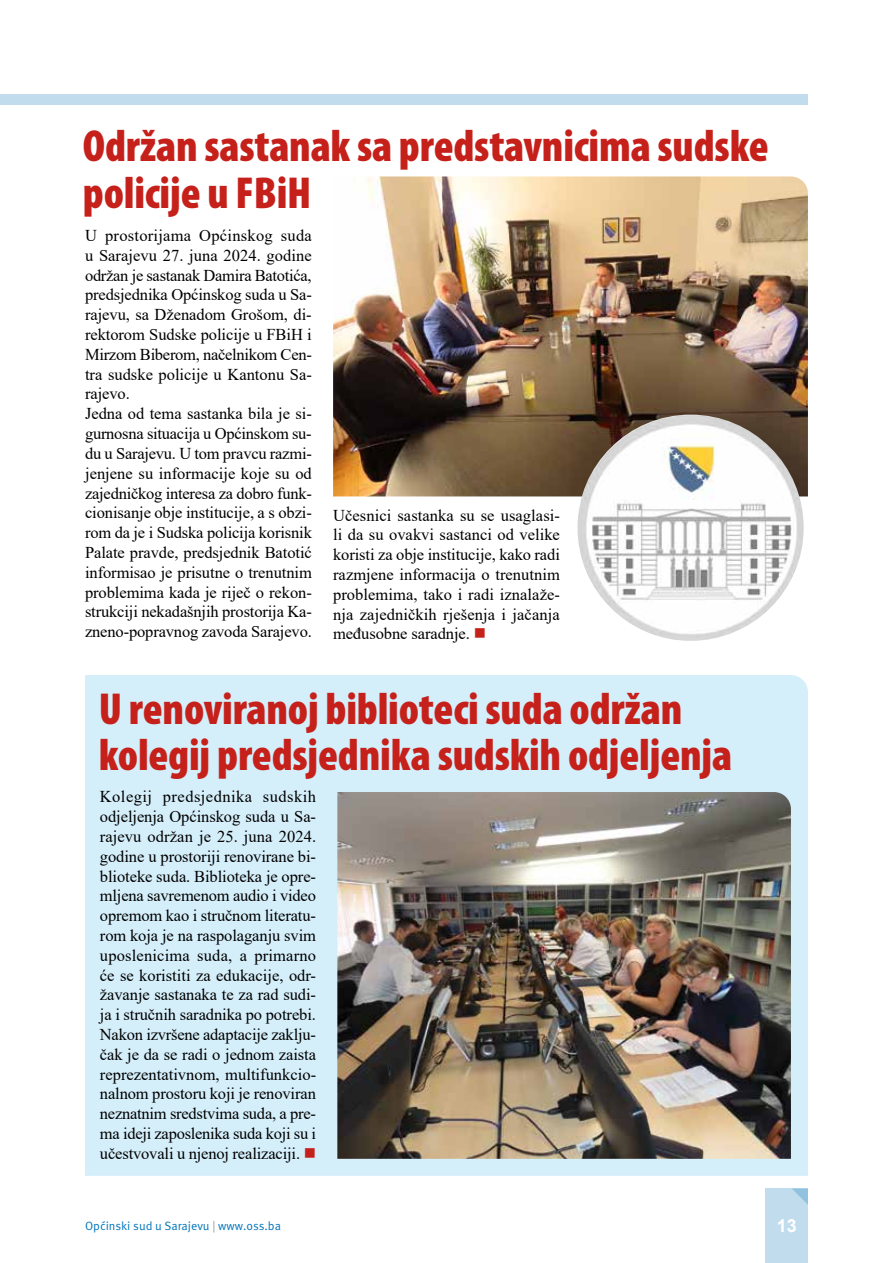
<style>
.page{position:relative;width:893px;height:1263px;background:#fff}
.page>*{position:absolute;margin:0;border:0;box-sizing:border-box;transform-origin:0 0}
.t1{font:900 condensed 45px/46.5px "Myriad Pro";letter-spacing:-.005em;color:#c6201b}
.t2{font:700 18px "Arial";color:#fff}
.t3{font:16.5px/19.8px "Times New Roman";letter-spacing:-.005em;color:#000;text-align:justify}
.t4{font:12px "Meta Pro";color:#0074ba}
.s1{color:#c6201b}
.s2{color:#969898}
</style>
<div class="page">
<div style="left:0;top:94px;width:808px;height:11px;background:#c0dced"></div>
<div style="left:765px;top:1188px;width:43px;height:75px;background:#c0dced"></div>
<svg style="left:792px;top:1188px;width:16px;height:17px"></svg>
<div style="left:85px;top:675px;width:723px;height:501px;background:#d4eefa"></div>
<img style="left:333px;top:176px;width:475px;height:320px">
<img style="left:337px;top:792px;width:454px;height:367px">
<img style="left:577px;top:415px;width:227px;height:226px;border-radius:113px">
<h1 class="t1" style="left:83px;top:124px;width:687px">Održan sastanak sa predstavnicima sudske policije u FBiH</h1>
<p class="t3" style="left:85px;top:225px;width:228px;text-align:left">U prostorijama Općinskog suda u Sarajevu 27. juna 2024. godine održan je sastanak Damira Batotića, predsjednika Općinskog suda u Sa&shy;rajevu, sa Dženadom Grošom, di&shy;rektorom Sudske policije u FBiH i Mirzom Biberom, načelnikom Cen&shy;tra sudske policije u Kantonu Sa&shy;rajevo.<br>Jedna od tema sastanka bila je si&shy;gurnosna situacija u Općinskom su&shy;du u Sarajevu. U tom pravcu razmi&shy;jenjene su informacije koje su od zajedničkog interesa za dobro funk&shy;cionisanje obje institucije, a s obzi&shy;rom da je i Sudska policija korisnik Palate pravde, predsjednik Batotić informisao je prisutne o trenutnim problemima kada je riječ o rekon&shy;strukciji nekadašnjih prostorija Ka&shy;zneno-popravnog zavoda Sarajevo.</p>
<p class="t3" style="left:333px;top:505px;width:228px">Učesnici sastanka su se usaglasi&shy;li da su ovakvi sastanci od velike koristi za obje institucije, kako radi razmjene informacija o trenutnim problemima, tako i radi iznalaže&shy;nja zajedničkih rješenja i jačanja međusobne saradnje. <span class="s1">■</span></p>
<h1 class="t1" style="left:99px;top:686px;width:635px">U renoviranoj biblioteci suda održan kolegij predsjednika sudskih odjeljenja</h1>
<p class="t3" style="left:100px;top:786px;width:218px">Kolegij predsjednika sudskih odjeljenja Općinskog suda u Sa&shy;rajevu održan je 25. juna 2024. godine u prostoriji renovirane bi&shy;blioteke suda. Biblioteka je opre&shy;mljena savremenom audio i video opremom kao i stručnom literatu&shy;rom koja je na raspolaganju svim uposlenicima suda, a primarno će se koristiti za edukacije, odr&shy;žavanje sastanaka te za rad sudi&shy;ja i stručnih saradnika po potrebi.<br>Nakon izvršene adaptacije zaklju&shy;čak je da se radi o jednom zaista reprezentativnom, multifunkcio&shy;nalnom prostoru koji je renoviran neznatnim sredstvima suda, a pre&shy;ma ideji zaposlenika suda koji su i učestvovali u njenoj realizaciji. <span class="s1">■</span></p>
<p class="t4" style="left:85px;top:1218px;width:197px">Općinski sud u Sarajevu <span class="s2">|</span> www.oss.ba</p>
<p class="t2" style="left:777px;top:1213px;width:22px">13</p>
</div>
